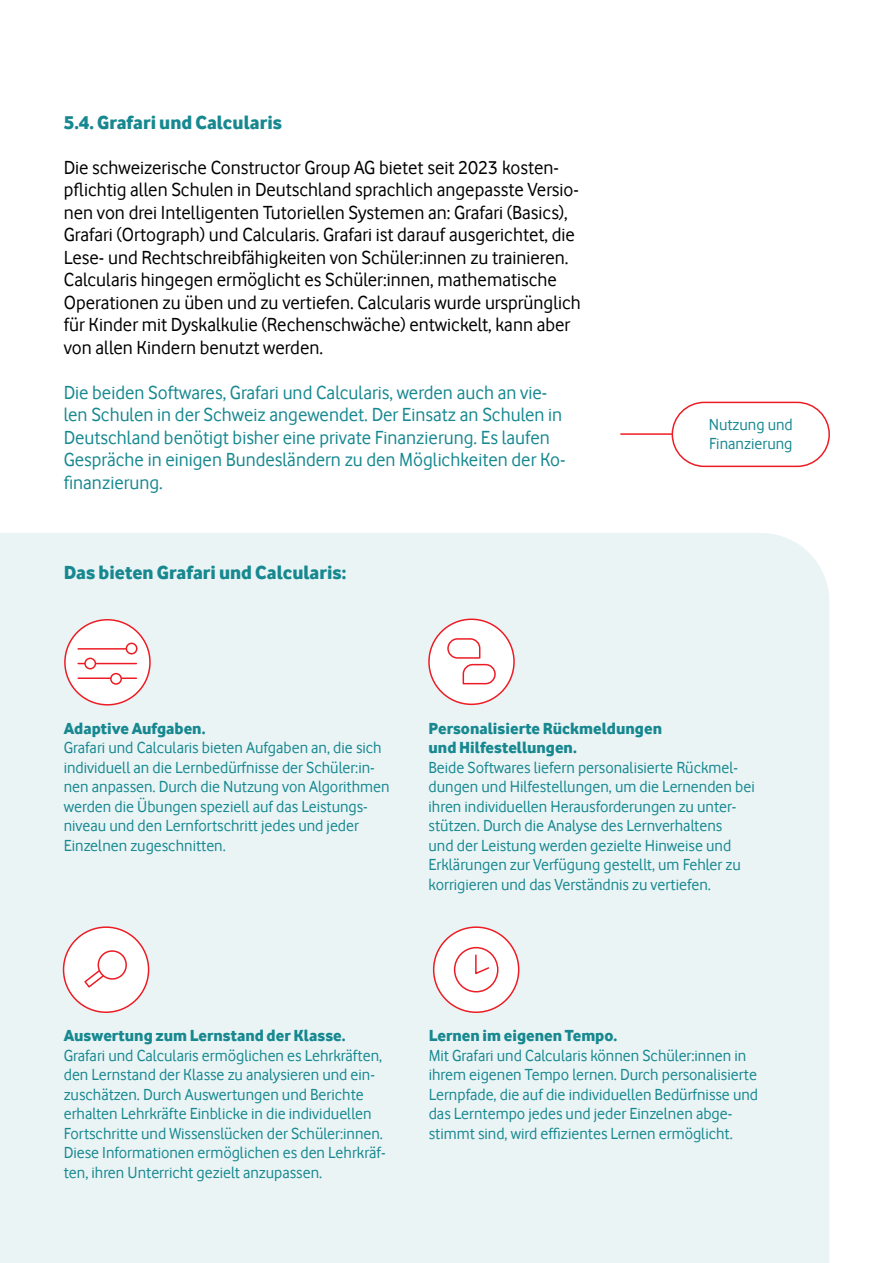
<style>
.page{position:relative;width:893px;height:1263px;background:#fff}
.page>*{position:absolute;margin:0;border:0;box-sizing:border-box;transform-origin:0 0}
.t1{font:19.5px/22.5px "Vodafone Rg";color:#000}
.t2{font:19.5px/22.5px "Vodafone Rg";color:#178890}
.t3{font:19.5px "Vodafone Ex B";color:#178890}
.t4{font:16.5px/19.5px "Vodafone Rg";color:#178890}
.t5{font:16.5px/19.5px "Vodafone Ex B";color:#178890}
</style>
<div class="page">
<hr style="left:620px;top:433px;width:174px;height:2px;background:#ed1c24">
<div style="left:672px;top:402px;width:157px;height:64px;background:#fff;border-radius:32px"></div>
<div style="left:672px;top:402px;width:158px;height:65px;border:2px solid #ed1c24;border-radius:32px"></div>
<div style="left:0;top:533px;width:829px;height:730px;background:#eaf4f5"></div>
<div style="left:429px;top:619px;width:85px;height:85px;background:#fff;border-radius:50%"></div>
<div style="left:428px;top:618px;width:87px;height:87px;border:2px solid #ed1c24;border-radius:50%"></div>
<svg style="left:447px;top:638px;width:49px;height:47px"></svg>
<div style="left:434px;top:927px;width:85px;height:85px;background:#fff;border-radius:50%"></div>
<div style="left:433px;top:926px;width:86px;height:87px;border:2px solid #ed1c24;border-radius:50%"></div>
<div style="left:454px;top:947px;width:44px;height:45px;border:2px solid #ed1c24;border-radius:50%"></div>
<svg style="left:475px;top:954px;width:15px;height:21px"></svg>
<div style="left:65px;top:620px;width:85px;height:85px;background:#fff;border-radius:50%"></div>
<div style="left:64px;top:619px;width:87px;height:86px;border:2px solid #ed1c24;border-radius:50%"></div>
<hr style="left:78px;top:648px;width:58px;height:2px;background:#ed1c24">
<hr style="left:78px;top:663px;width:58px;height:1px;background:#ed1c24">
<hr style="left:78px;top:677px;width:58px;height:2px;background:#ed1c24">
<div style="left:126px;top:643px;width:11px;height:11px;background:#fff;border-radius:50%"></div>
<div style="left:126px;top:643px;width:12px;height:11px;border:2px solid #ed1c24;border-radius:50%"></div>
<div style="left:85px;top:658px;width:10px;height:11px;background:#fff;border-radius:50%"></div>
<div style="left:84px;top:658px;width:12px;height:11px;border:2px solid #ed1c24;border-radius:50%"></div>
<div style="left:111px;top:674px;width:10px;height:10px;background:#fff;border-radius:50%"></div>
<div style="left:110px;top:673px;width:12px;height:12px;border:2px solid #ed1c24;border-radius:50%"></div>
<div style="left:64px;top:927px;width:85px;height:85px;background:#fff;border-radius:50%"></div>
<div style="left:63px;top:926px;width:86px;height:87px;border:2px solid #ed1c24;border-radius:50%"></div>
<svg style="left:84px;top:950px;width:43px;height:38px"></svg>
<p class="t3" style="left:64px;top:110px;width:220px">5.4. Grafari und Calcularis</p>
<p class="t1" style="left:64px;top:156px;width:519px">Die schweizerische Constructor Group AG bietet seit 2023 kosten&shy;pflichtig allen Schulen in Deutschland sprachlich angepasste Versio&shy;nen von drei Intelligenten Tutoriellen Systemen an: Grafari (Basics), Grafari (Ortograph) und Calcularis. Grafari ist darauf ausgerichtet, die Lese- und Rechtschreibfähigkeiten von Schüler:innen zu trainieren.<br>Calcularis hingegen ermöglicht es Schüler:innen, mathematische Operationen zu üben und zu vertiefen. Calcularis wurde ursprünglich für Kinder mit Dyskalkulie (Rechenschwäche) entwickelt, kann aber von allen Kindern benutzt werden.</p>
<p class="t2" style="left:64px;top:381px;width:503px">Die beiden Softwares, Grafari und Calcularis, werden auch an vie&shy;len Schulen in der Schweiz angewendet. Der Einsatz an Schulen in Deutschland benötigt bisher eine private Finanzierung. Es laufen Gespräche in einigen Bundesländern zu den Möglichkeiten der Ko&shy;finanzierung.</p>
<p class="t3" style="left:64px;top:560px;width:284px">Das bieten Grafari und Calcularis:</p>
<p class="t4" style="left:709px;top:414px;width:86px">Nutzung und<br>Finanzierung</p>
<p class="t5" style="left:64px;top:718px;width:143px">Adaptive Aufgaben.</p>
<p class="t4" style="left:64px;top:738px;width:327px">Grafari und Calcularis bieten Aufgaben an, die sich individuell an die Lernbedürfnisse der Schüler:in&shy;nen anpassen. Durch die Nutzung von Algorithmen werden die Übungen speziell auf das Leistungs&shy;niveau und den Lernfortschritt jedes und jeder Einzelnen zugeschnitten.</p>
<p class="t5" style="left:429px;top:718px;width:235px">Personalisierte Rückmeldungen und Hilfestellungen.</p>
<p class="t4" style="left:429px;top:757px;width:328px">Beide Softwares liefern personalisierte Rückmel&shy;dungen und Hilfestellungen, um die Lernenden bei ihren individuellen Herausforderungen zu unter&shy;stützen. Durch die Analyse des Lernverhaltens<br>und der Leistung werden gezielte Hinweise und Erklärungen zur Verfügung gestellt, um Fehler zu korrigieren und das Verständnis zu vertiefen.</p>
<p class="t5" style="left:64px;top:1025px;width:283px">Auswertung zum Lernstand der Klasse.</p>
<p class="t4" style="left:64px;top:1045px;width:323px">Grafari und Calcularis ermöglichen es Lehrkräften, den Lernstand der Klasse zu analysieren und ein&shy;zuschätzen. Durch Auswertungen und Berichte erhalten Lehrkräfte Einblicke in die individuellen Fortschritte und Wissenslücken der Schüler:innen.<br>Diese Informationen ermöglichen es den Lehrkräf&shy;ten, ihren Unterricht gezielt anzupassen.</p>
<p class="t5" style="left:429px;top:1025px;width:190px">Lernen im eigenen Tempo.</p>
<p class="t4" style="left:429px;top:1045px;width:331px">Mit Grafari und Calcularis können Schüler:innen in ihrem eigenen Tempo lernen. Durch personalisierte Lernpfade, die auf die individuellen Bedürfnisse und das Lerntempo jedes und jeder Einzelnen abge&shy;stimmt sind, wird effizientes Lernen ermöglicht.</p>
</div>
